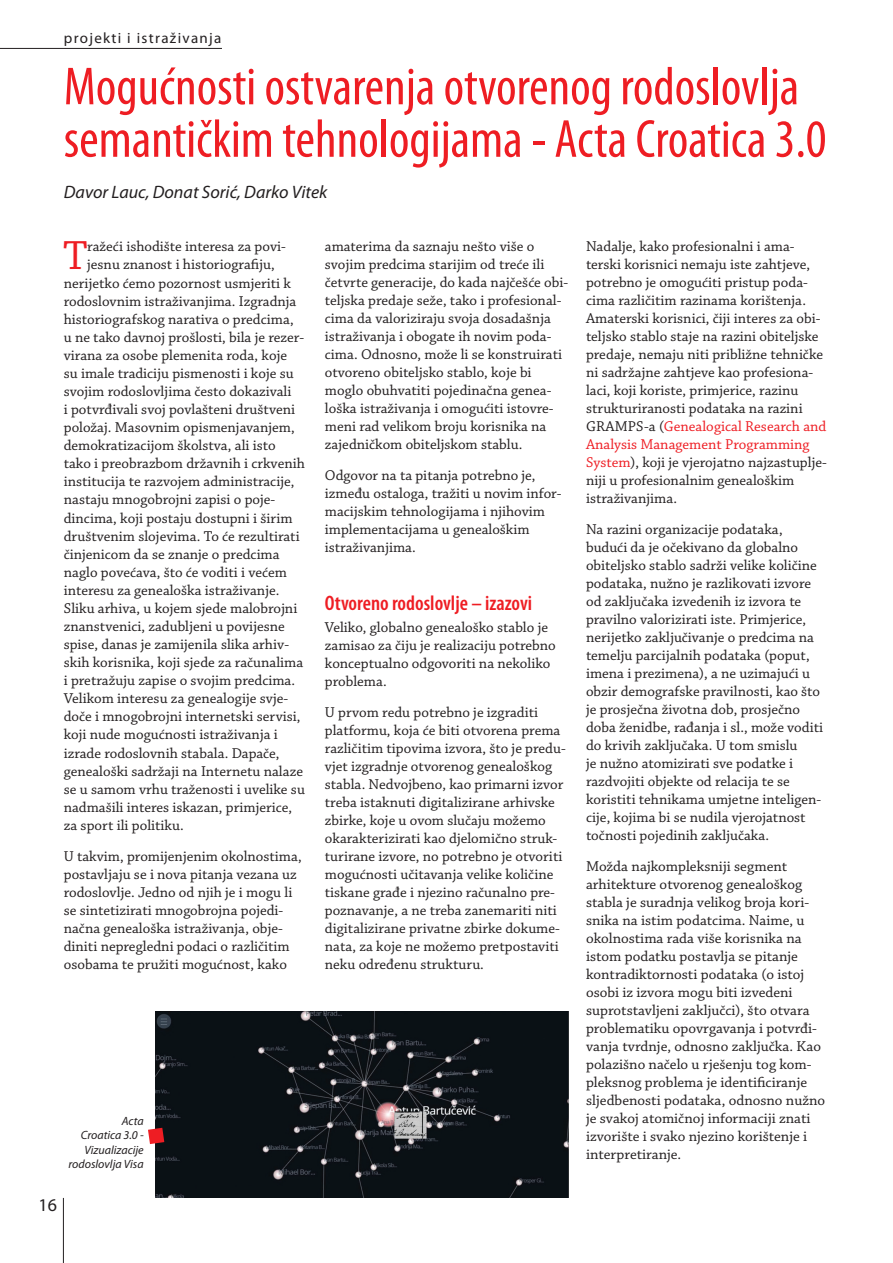
<style>
.page{position:relative;width:893px;height:1263px;background:#fff}
.page>*{position:absolute;margin:0;border:0;box-sizing:border-box;transform-origin:0 0}
.t1{font:condensed 54px/52.5px "Myriad Pro";color:#ee1d23}
.t2{font:42.75px "Chaparral Pro";color:#ee1d23}
.t3{font:600 condensed 21px "Myriad Pro";color:#ee1d23}
.t4{font:italic 18px "Myriad Pro";color:#231f20}
.t5{font:18px "Myriad Pro";color:#231f20}
.t6{font:15px/18px "Chaparral Pro";color:#231f20}
.t7{font:15px "Myriad Pro";letter-spacing:.09em;color:#231f20}
.t8{font:italic 12px/14.4px "Myriad Pro";color:#231f20;text-align:right}
.s1{color:#ee1d23}
</style>
<div class="page">
<img style="left:156px;top:1011px;width:412px;height:187px">
<svg style="left:148px;top:1128px;width:16px;height:16px"></svg>
<hr style="left:63px;top:1198px;width:1px;height:65px;background:#231f20">
<hr style="left:0;top:48px;width:222px;height:1px;background:#231f20">
<p class="t7" style="left:64px;top:29px;width:159px">projekti i istraživanja</p>
<h1 class="t1" style="left:64px;top:60px;width:764px">Mogućnosti ostvarenja otvorenog rodoslovlja semantičkim tehnologijama - Acta Croatica 3.0</h1>
<p class="t4" style="left:64px;top:181px;width:265px">Davor Lauc, Donat Sorić, Darko Vitek</p>
<h2 class="t2" style="left:63px;top:232px;width:26px">T</h2>
<p class="t6" style="left:87px;top:238px;width:200px">ražeći ishodište interesa za povi-</p>
<p class="t6" style="left:87px;top:256px;width:189px">jesnu znanost i historiografiju,</p>
<p class="t6" style="left:64px;top:274px;width:229px">nerijetko ćemo pozornost usmjeriti k</p>
<p class="t6" style="left:64px;top:292px;width:234px">rodoslovnim istraživanjima. Izgradnja</p>
<p class="t6" style="left:64px;top:310px;width:231px">historiografskog narativa o predcima,</p>
<p class="t6" style="left:64px;top:329px;width:242px">u ne tako davnoj prošlosti, bila je rezer-</p>
<p class="t6" style="left:64px;top:347px;width:225px">virana za osobe plemenita roda, koje</p>
<p class="t6" style="left:64px;top:365px;width:231px">su imale tradiciju pismenosti i koje su</p>
<p class="t6" style="left:64px;top:383px;width:229px">svojim rodoslovljima često dokazivali</p>
<p class="t6" style="left:64px;top:401px;width:233px">i potvrđivali svoj povlašteni društveni</p>
<p class="t6" style="left:64px;top:419px;width:232px">položaj. Masovnim opismenjavanjem,</p>
<p class="t6" style="left:64px;top:437px;width:213px">demokratizacijom školstva, ali isto</p>
<p class="t6" style="left:64px;top:455px;width:243px">tako i preobrazbom državnih i crkvenih</p>
<p class="t6" style="left:64px;top:473px;width:232px">institucija te razvojem administracije,</p>
<p class="t6" style="left:64px;top:491px;width:213px">nastaju mnogobrojni zapisi o poje-</p>
<p class="t6" style="left:64px;top:509px;width:230px">dincima, koji postaju dostupni i širim</p>
<p class="t6" style="left:64px;top:527px;width:237px">društvenim slojevima. To će rezultirati</p>
<p class="t6" style="left:64px;top:545px;width:217px">činjenicom da se znanje o predcima</p>
<p class="t6" style="left:64px;top:564px;width:225px">naglo povećava, što će voditi i većem</p>
<p class="t6" style="left:64px;top:582px;width:217px">interesu za genealoška istraživanje.</p>
<p class="t6" style="left:64px;top:600px;width:235px">Sliku arhiva, u kojem sjede malobrojni</p>
<p class="t6" style="left:64px;top:618px;width:222px">znanstvenici, zadubljeni u povijesne</p>
<p class="t6" style="left:64px;top:636px;width:227px">spise, danas je zamijenila slika arhiv-</p>
<p class="t6" style="left:64px;top:654px;width:241px">skih korisnika, koji sjede za računalima</p>
<p class="t6" style="left:64px;top:672px;width:233px">i pretražuju zapise o svojim predcima.</p>
<p class="t6" style="left:64px;top:690px;width:226px">Velikom interesu za genealogije svje-</p>
<p class="t6" style="left:64px;top:708px;width:238px">doče i mnogobrojni internetski servisi,</p>
<p class="t6" style="left:64px;top:726px;width:216px">koji nude mogućnosti istraživanja i</p>
<p class="t6" style="left:64px;top:744px;width:217px">izrade rodoslovnih stabala. Dapače,</p>
<p class="t6" style="left:64px;top:762px;width:241px">genealoški sadržaji na Internetu nalaze</p>
<p class="t6" style="left:64px;top:780px;width:243px">se u samom vrhu traženosti i uvelike su</p>
<p class="t6" style="left:64px;top:799px;width:230px">nadmašili interes iskazan, primjerice,</p>
<p class="t6" style="left:64px;top:817px;width:121px">za sport ili politiku.</p>
<p class="t6" style="left:64px;top:847px;width:240px">U takvim, promijenjenim okolnostima, postavljaju se i nova pitanja vezana uz rodoslovlje. Jedno od njih je i mogu li se sintetizirati mnogobrojna pojedi&shy;načna genealoška istraživanja, obje&shy;diniti nepregledni podaci o različitim osobama te pružiti mogućnost, kako</p>
<p class="t6" style="left:325px;top:238px;width:245px">amaterima da saznaju nešto više o svojim predcima starijim od treće ili četvrte generacije, do kada najčešće obi&shy;teljska predaje seže, tako i profesional&shy;cima da valoriziraju svoja dosadašnja istraživanja i obogate ih novim poda&shy;cima. Odnosno, može li se konstruirati otvoreno obiteljsko stablo, koje bi moglo obuhvatiti pojedinačna genea&shy;loška istraživanja i omogućiti istovre&shy;meni rad velikom broju korisnika na zajedničkom obiteljskom stablu.</p>
<p class="t6" style="left:325px;top:467px;width:238px">Odgovor na ta pitanja potrebno je, između ostaloga, tražiti u novim infor&shy;macijskim tehnologijama i njihovim implementacijama u genealoškim istraživanjima.</p>
<h3 class="t3" style="left:325px;top:590px;width:209px">Otvoreno rodoslovlje – izazovi</h3>
<p class="t6" style="left:325px;top:619px;width:232px">Veliko, globalno genealoško stablo je zamisao za čiju je realizaciju potrebno konceptualno odgovoriti na nekoliko problema.</p>
<p class="t6" style="left:325px;top:704px;width:242px">U prvom redu potrebno je izgraditi platformu, koja će biti otvorena prema različitim tipovima izvora, što je predu&shy;vjet izgradnje otvorenog genealoškog stabla. Nedvojbeno, kao primarni izvor treba istaknuti digitalizirane arhivske zbirke, koje u ovom slučaju možemo okarakterizirati kao djelomično struk&shy;turirane izvore, no potrebno je otvoriti mogućnosti učitavanja velike količine tiskane građe i njezino računalno pre&shy;poznavanje, a ne treba zanemariti niti digitalizirane privatne zbirke dokume&shy;nata, za koje ne možemo pretpostaviti neku određenu strukturu.</p>
<p class="t5" style="left:39px;top:1194px;width:20px">16</p>
<p class="t8" style="left:68px;top:1113px;width:77px">Acta<br>Croatica 3.0 -<br>Vizualizacije rodoslovlja Visa</p>
<p class="t6" style="left:586px;top:238px;width:242px">Nadalje, kako profesionalni i ama&shy;terski korisnici nemaju iste zahtjeve, potrebno je omogućiti pristup poda&shy;cima različitim razinama korištenja.<br>Amaterski korisnici, čiji interes za obi&shy;teljsko stablo staje na razini obiteljske predaje, nemaju niti približne tehničke ni sadržajne zahtjeve kao profesiona&shy;laci, koji koriste, primjerice, razinu strukturiranosti podataka na razini GRAMPS-a (<span class="s1">Genealogical Research and Analysis Management Programming System</span>), koji je vjerojatno najzastuplje&shy;niji u profesionalnim genealoškim istraživanjima.</p>
<p class="t6" style="left:586px;top:521px;width:239px">Na razini organizacije podataka, budući da je očekivano da globalno obiteljsko stablo sadrži velike količine podataka, nužno je razlikovati izvore od zaključaka izvedenih iz izvora te pravilno valorizirati iste. Primjerice, nerijetko zaključivanje o predcima na temelju parcijalnih podataka (poput, imena i prezimena), a ne uzimajući u obzir demografske pravilnosti, kao što je prosječna životna dob, prosječno doba ženidbe, rađanja i sl., može voditi do krivih zaključaka. U tom smislu<br>je nužno atomizirati sve podatke i razdvojiti objekte od relacija te se koristiti tehnikama umjetne inteligen&shy;cije, kojima bi se nudila vjerojatnost točnosti pojedinih zaključaka.</p>
<p class="t6" style="left:586px;top:858px;width:241px">Možda najkompleksniji segment arhitekture otvorenog genealoškog stabla je suradnja velikog broja kori&shy;snika na istim podatcima. Naime, u okolnostima rada više korisnika na istom podatku postavlja se pitanje kontradiktornosti podataka (o istoj osobi iz izvora mogu biti izvedeni suprotstavljeni zaključci), što otvara problematiku opovrgavanja i potvrđi&shy;vanja tvrdnje, odnosno zaključka. Kao polazišno načelo u rješenju tog kom&shy;pleksnog problema je identificiranje sljedbenosti podataka, odnosno nužno je svakoj atomičnoj informaciji znati izvorište i svako njezino korištenje i interpretiranje.</p>
</div>
